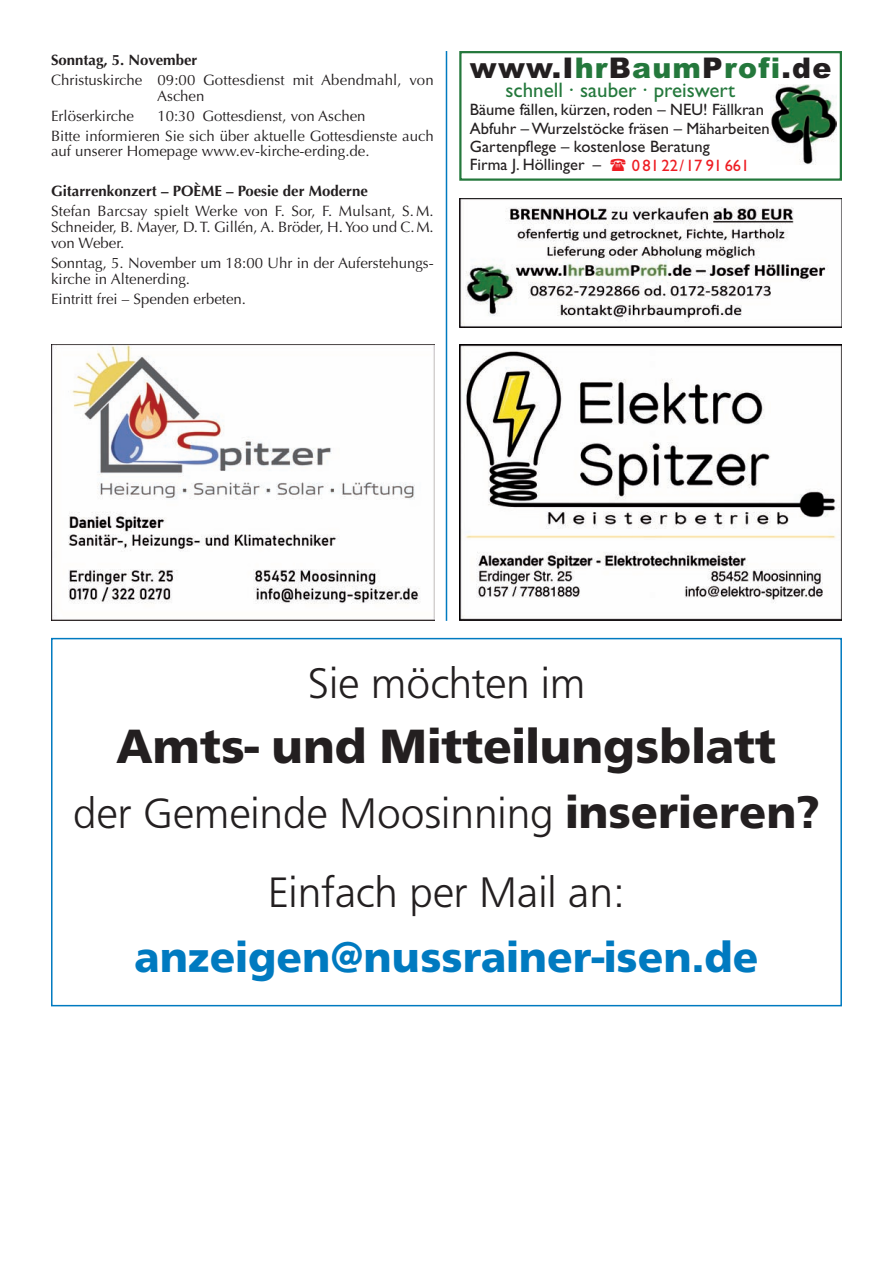
<style>
.page{position:relative;width:893px;height:1263px;background:#fff}
.page>*{position:absolute;margin:0;border:0;box-sizing:border-box;transform-origin:0 0}
.t1{font:700 49.95px "Front Page";color:#231f20}
.t2{font:300 44.4px/78.2px "Front Page";color:#231f20;text-align:center}
.t3{font:700 44.4px "Front Page";color:#007ac0}
.t4{font:900 28.5px "Arial";letter-spacing:.04em;color:#231f20}
.t5{font:21px "Gill Sans";color:#24783c}
.t6{font:16.5px/18.5px "Gill Sans";color:#231f20}
.t7{font:16.5px "Gill Sans";color:#ee1d23}
.t8{font:15px/15.8px "Optima";color:#231f20}
.t9{font:700 15px "Optima";color:#231f20}
.s1{color:#24783c}
.s2{font-weight:700;font-size:47.25px}
</style>
<div class="page">
<div style="left:51px;top:638px;width:791px;height:368px;border:2px solid #007ac0"></div>
<hr style="left:446px;top:51px;width:1px;height:570px;background:#007ac0">
<div style="left:459px;top:51px;width:383px;height:130px;border:2px solid #24783c"></div>
<img style="left:771px;top:85px;width:66px;height:80px">
<img style="left:459px;top:344px;width:383px;height:277px">
<img style="left:51px;top:344px;width:383px;height:277px">
<img style="left:459px;top:198px;width:383px;height:130px">
<p class="t9" style="left:51px;top:54px;width:148px">Sonntag, 5. November</p>
<p class="t8" style="left:157px;top:73px;width:278px;text-indent:-106px">Christuskirche 09:00 Gottesdienst mit Abendmahl, von<br>Aschen</p>
<p class="t8" style="left:51px;top:109px;width:84px">Erlöserkirche</p>
<p class="t8" style="left:51px;top:107px;width:384px;line-height:20px;text-indent:106px">10:30 Gottesdienst, von Aschen<br>Bitte informieren Sie sich über aktuelle Gottesdienste auch</p>
<p class="t8" style="left:51px;top:145px;width:320px">auf unserer Homepage www.ev-kirche-erding.de.</p>
<p class="t9" style="left:51px;top:185px;width:318px">Gitarrenkonzert – POÈME – Poesie der Moderne</p>
<p class="t8" style="left:51px;top:205px;width:384px;text-align:justify">Stefan Barcsay spielt Werke von F. Sor, F. Mulsant, S. M.<br>Schneider, B. Mayer, D. T. Gillén, A. Bröder, H. Yoo und C.M. von Weber.</p>
<p class="t8" style="left:51px;top:256px;width:384px">Sonntag, 5. November um 18:00 Uhr in der Auferstehungs&shy;kirche in Altenerding.</p>
<p class="t8" style="left:51px;top:292px;width:197px">Eintritt frei – Spenden erbeten.</p>
<h3 class="t4" style="left:470px;top:52px;width:363px">www.I<span class="s1">hr</span>B<span class="s1">aum</span>P<span class="s1">rofi</span>.de</h3>
<h3 class="t5" style="left:505px;top:82px;width:231px">schnell · sauber · preiswert</h3>
<p class="t6" style="left:470px;top:102px;width:301px">Bäume fällen, kürzen, roden – NEU! Fällkran Abfuhr – Wurzelstöcke fräsen – Mäharbeiten Gartenpflege – kostenlose Beratung<br>Firma J. Höllinger –</p>
<p class="t7" style="left:632px;top:159px;width:119px">08122/17 91661</p>
<h2 class="t2" style="left:307px;top:647px;width:280px">Sie möchten im</h2>
<h1 class="t1" style="left:116px;top:727px;width:661px">Amts- und Mitteilungsblatt</h1>
<h2 class="t2" style="left:73px;top:777px;width:748px">der Gemeinde Moosinning <span class="s2">inserieren?<br></span>Einfach per Mail an:</h2>
<h2 class="t3" style="left:134px;top:940px;width:626px">anzeigen@nussrainer-isen.de</h2>
</div>
